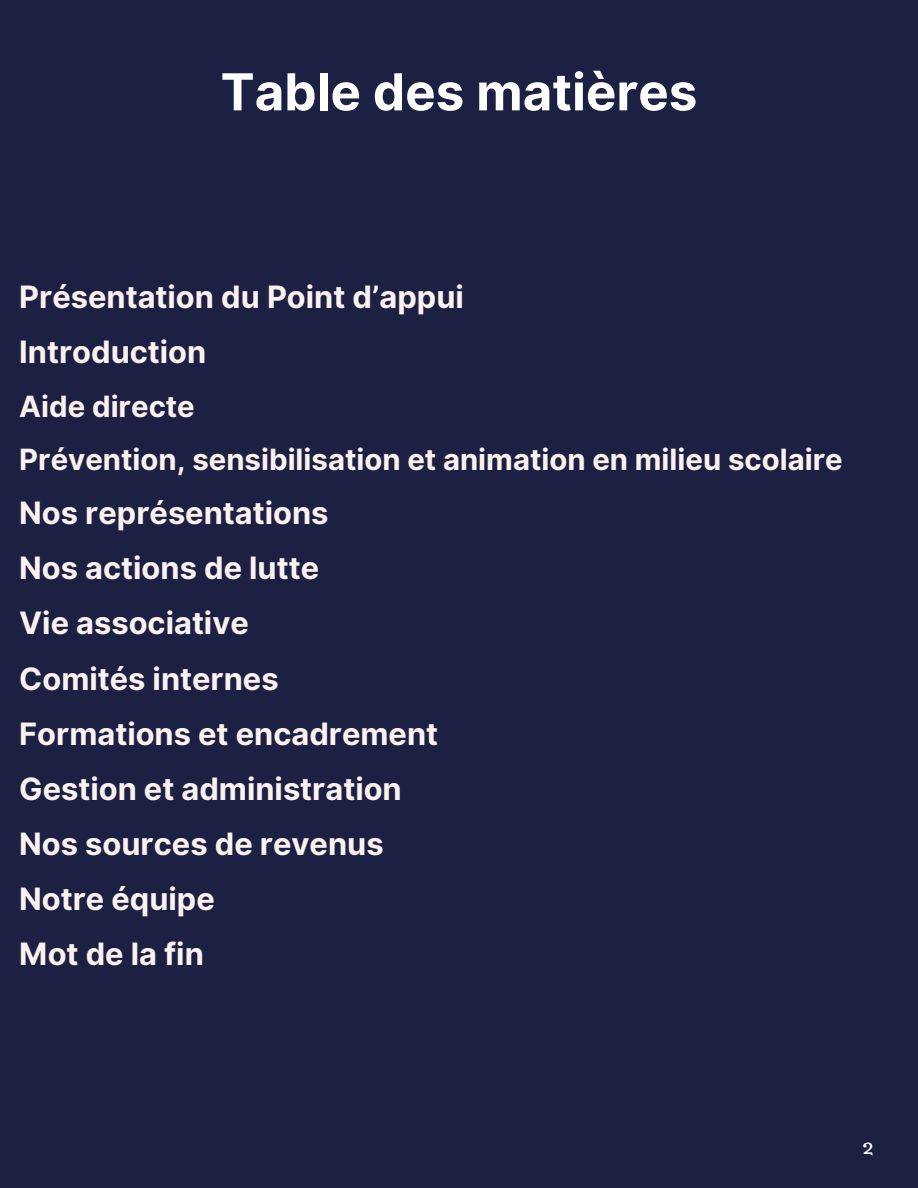
<style>
.page{position:relative;width:918px;height:1188px;background:#1c2143}
.page>*{position:absolute;margin:0;border:0;box-sizing:border-box;transform-origin:0 0}
.t1{font:700 51px "Inter";color:#fff}
.t2{font:700 30.75px/55.2px "Inter";color:#fbf1ef}
.t3{font:700 29.25px/52.8px "Inter";color:#fbf1ef}
.t4{font:21px "Trocchi";color:#fff}
</style>
<div class="page">
<h1 class="t1" style="left:221px;top:61px;width:478px">Table des matières</h1>
<p class="t2" style="left:19px;top:269px;width:446px">Présentation du Point d’appui<br>Introduction</p>
<p class="t3" style="left:19px;top:380px;width:825px">Aide directe<br>Prévention, sensibilisation et animation en milieu scolaire</p>
<p class="t2" style="left:19px;top:485px;width:311px">Nos représentations</p>
<p class="t2" style="left:19px;top:541px;width:301px">Nos actions de lutte</p>
<p class="t2" style="left:19px;top:596px;width:231px">Vie associative</p>
<p class="t2" style="left:19px;top:651px;width:420px">Comités internes<br>Formations et encadrement</p>
<p class="t2" style="left:19px;top:761px;width:384px">Gestion et administration</p>
<p class="t2" style="left:19px;top:816px;width:366px">Nos sources de revenus</p>
<p class="t2" style="left:19px;top:871px;width:197px">Notre équipe</p>
<p class="t2" style="left:19px;top:926px;width:186px">Mot de la fin</p>
<p class="t4" style="left:863px;top:1133px;width:12px">2</p>
</div>
